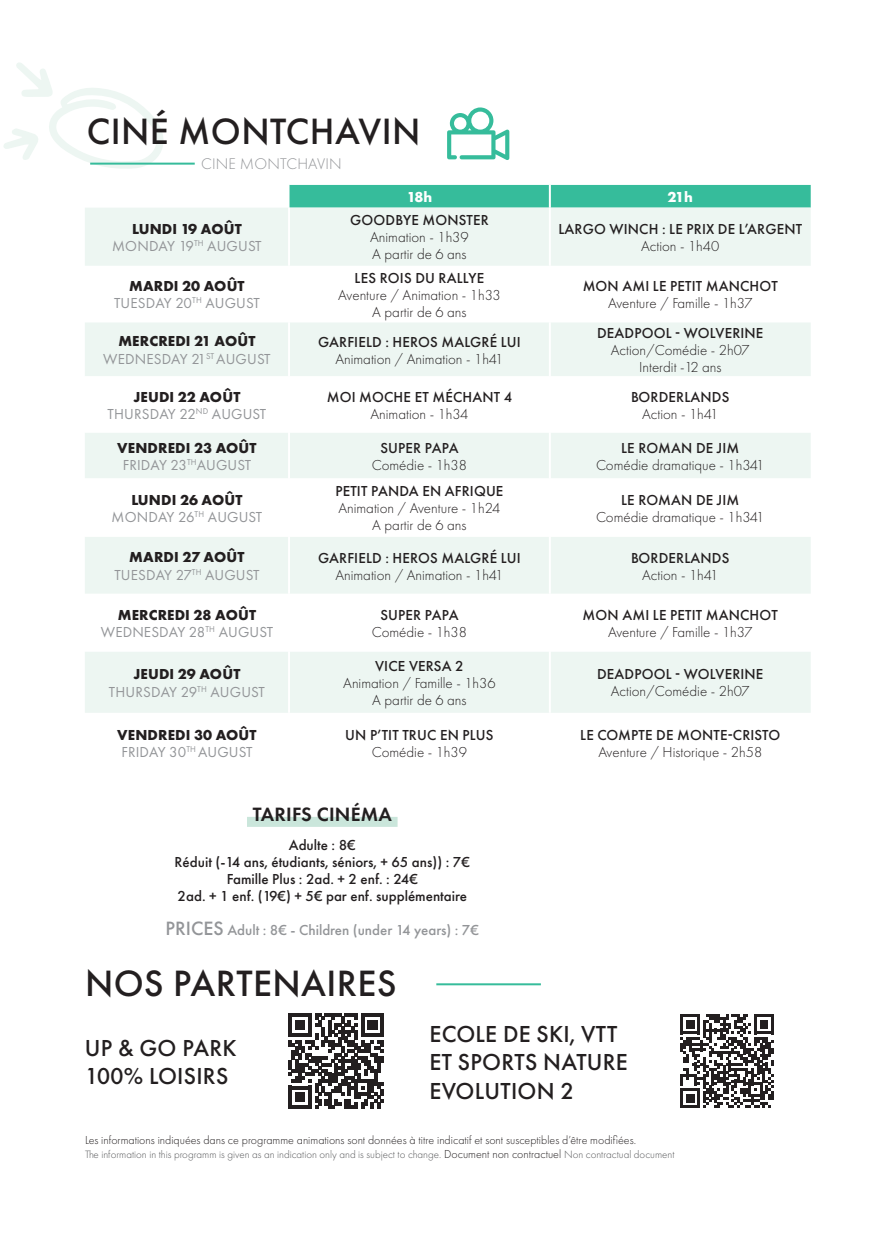
<style>
.page{position:relative;width:896px;height:1248px;background:#fff}
.page>*{position:absolute;margin:0;border:0;box-sizing:border-box;transform-origin:0 0}
.t1{font:500 38px "Futura PT";letter-spacing:.01em;color:#231f20}
.t2{font:500 24px/28.8px "Futura PT";letter-spacing:.01em;color:#231f20}
.t3{font:600 20px "Futura PT";letter-spacing:.01em;color:#231f20}
.t4{font:300 16px "Futura PT";letter-spacing:.01em;color:#939598}
.t5{font:500 15px/17px "Futura PT";letter-spacing:.01em;color:#231f20;text-align:center}
.t6{font:300 15px/17px "Futura PT";color:#231f20;text-align:center}
.t7{font:15px/17px "Futura PT";letter-spacing:.01em;color:#939598;text-align:center}
.t8{font:700 15px/17px "Futura PT";letter-spacing:.01em;color:#231f20;text-align:center}
.t9{font:500 15px "Futura PT";color:#939598}
.t10{font:700 15px "Futura PT";letter-spacing:-.045em;color:#fff}
.t11{font:300 12px "Futura PT";color:#231f20}
.t12{font:300 11px "Futura PT";color:#57585a}
.s1{font-weight:700;color:#231f20}
.s2{font-weight:400;color:#939598}
.s3{font-size:20px}
.s4{font-size:12px;color:#231f20}
</style>
<div class="page">
<svg style="left:85px;top:208px;width:726px;height:504px;fill:#edf6f2"></svg>
<div style="left:289px;top:185px;width:522px;height:23px;background:#36bc9b"></div>
<hr style="left:549px;top:185px;width:2px;height:23px;background:#fff">
<hr style="left:288px;top:208px;width:2px;height:58px;background:#fff">
<hr style="left:549px;top:208px;width:2px;height:58px;background:#fff">
<hr style="left:288px;top:266px;width:2px;height:56px;background:#fff">
<hr style="left:549px;top:266px;width:2px;height:56px;background:#fff">
<hr style="left:288px;top:322px;width:2px;height:54px;background:#fff">
<hr style="left:549px;top:322px;width:2px;height:54px;background:#fff">
<hr style="left:288px;top:376px;width:2px;height:57px;background:#fff">
<hr style="left:549px;top:376px;width:2px;height:57px;background:#fff">
<hr style="left:288px;top:433px;width:2px;height:45px;background:#fff">
<hr style="left:549px;top:433px;width:2px;height:45px;background:#fff">
<hr style="left:288px;top:478px;width:2px;height:59px;background:#fff">
<hr style="left:549px;top:478px;width:2px;height:59px;background:#fff">
<hr style="left:288px;top:537px;width:2px;height:56px;background:#fff">
<hr style="left:549px;top:537px;width:2px;height:56px;background:#fff">
<hr style="left:288px;top:593px;width:2px;height:58px;background:#fff">
<hr style="left:549px;top:593px;width:2px;height:58px;background:#fff">
<hr style="left:288px;top:651px;width:2px;height:61px;background:#fff">
<hr style="left:549px;top:651px;width:2px;height:61px;background:#fff">
<svg style="left:4px;top:63px;width:162px;height:106px"></svg>
<hr style="left:90px;top:163px;width:105px;height:2px;background:#36bc9b">
<div style="left:247px;top:816px;width:150px;height:10px;background:#cae6db"></div>
<svg style="left:447px;top:107px;width:62px;height:53px"></svg>
<hr style="left:436px;top:983px;width:105px;height:2px;background:#36bc9b">
<svg style="left:288px;top:1013px;width:96px;height:95px"></svg>
<svg style="left:680px;top:1014px;width:94px;height:93px"></svg>
<h1 class="t1" style="left:87px;top:108px;width:335px">CINÉ MONTCHAVIN</h1>
<p class="t4" style="left:201px;top:154px;width:142px">CINE MONTCHAVIN</p>
<p class="t10" style="left:407px;top:187px;width:27px">18h</p>
<p class="t10" style="left:667px;top:187px;width:27px">21h</p>
<p class="t7" style="left:112px;top:220px;width:151px"><span class="s1">LUNDI 19 AOÛT<br></span>MONDAY 19<sup>TH</sup> AUGUST</p>
<p class="t5" style="left:350px;top:212px;width:140px">GOODBYE MONSTER</p>
<p class="t6" style="left:370px;top:229px;width:100px;text-align:left">Animation - 1h39<br>A partir de 6 ans</p>
<p class="t7" style="left:114px;top:278px;width:147px"><span class="s1">MARDI 20 AOÛT<br></span>TUESDAY 20<sup>TH</sup> AUGUST</p>
<p class="t5" style="left:355px;top:269px;width:131px">LES ROIS DU RALLYE</p>
<p class="t6" style="left:338px;top:286px;width:164px">Aventure / Animation - 1h33<br>A partir de 6 ans</p>
<p class="t7" style="left:103px;top:333px;width:169px"><span class="s1">MERCREDI 21 AOÛT<br></span>WEDNESDAY 21<sup>ST</sup> AUGUST</p>
<p class="t5" style="left:318px;top:333px;width:204px">GARFIELD : HEROS MALGRÉ LUI</p>
<p class="t6" style="left:335px;top:350px;width:170px">Animation / Animation - 1h41</p>
<p class="t7" style="left:108px;top:388px;width:160px"><span class="s1">JEUDI 22 AOÛT<br></span>THURSDAY 22<sup>ND</sup> AUGUST</p>
<p class="t5" style="left:327px;top:388px;width:187px">MOI MOCHE ET MÉCHANT 4</p>
<p class="t6" style="left:370px;top:405px;width:99px">Animation - 1h34</p>
<p class="t8" style="left:117px;top:439px;width:141px">VENDREDI 23 AOÛT<br><span class="s2">FRIDAY 23</span><sup>TH</sup><span class="s2">AUGUST</span></p>
<p class="t5" style="left:380px;top:439px;width:80px">SUPER PAPA</p>
<p class="t6" style="left:372px;top:456px;width:97px">Comédie - 1h38</p>
<p class="t7" style="left:112px;top:491px;width:152px"><span class="s1">LUNDI 26 AOÛT<br></span>MONDAY 26<sup>TH</sup> AUGUST</p>
<p class="t5" style="left:335px;top:482px;width:170px">PETIT PANDA EN AFRIQUE</p>
<p class="t6" style="left:338px;top:500px;width:164px">Animation / Aventure - 1h24<br>A partir de 6 ans</p>
<p class="t7" style="left:114px;top:549px;width:147px"><span class="s1">MARDI 27 AOÛT<br></span>TUESDAY 27<sup>TH</sup> AUGUST</p>
<p class="t5" style="left:318px;top:549px;width:204px">GARFIELD : HEROS MALGRÉ LUI</p>
<p class="t6" style="left:335px;top:566px;width:170px">Animation / Animation - 1h41</p>
<p class="t7" style="left:101px;top:606px;width:174px"><span class="s1">MERCREDI 28 AOÛT<br></span>WEDNESDAY 28<sup>TH</sup> AUGUST</p>
<p class="t5" style="left:380px;top:606px;width:80px">SUPER PAPA</p>
<p class="t6" style="left:372px;top:623px;width:97px">Comédie - 1h38</p>
<p class="t7" style="left:109px;top:666px;width:157px"><span class="s1">JEUDI 29 AOÛT<br></span>THURSDAY 29<sup>TH</sup> AUGUST</p>
<p class="t5" style="left:375px;top:657px;width:90px">VICE VERSA 2</p>
<p class="t6" style="left:343px;top:674px;width:154px">Animation / Famille - 1h36<br>A partir de 6 ans</p>
<p class="t8" style="left:117px;top:726px;width:141px;text-align:left">VENDREDI 30 AOÛT<br><span class="s2">FRIDAY 30</span><sup>TH</sup> <span class="s2">AUGUST</span></p>
<p class="t5" style="left:345px;top:726px;width:150px">UN P’TIT TRUC EN PLUS</p>
<p class="t6" style="left:372px;top:743px;width:97px">Comédie - 1h39</p>
<h3 class="t3" style="left:253px;top:802px;width:141px">TARIFS CINÉMA</h3>
<p class="t5" style="left:175px;top:836px;width:297px">Adulte : 8€<br>Réduit (-14 ans, étudiants, séniors, + 65 ans)) : 7€ Famille Plus : 2ad. + 2 enf. : 24€<br>2ad. + 1 enf. (19€) + 5€ par enf. supplémentaire</p>
<p class="t9" style="left:166px;top:920px;width:315px"><span class="s3">PRICES</span> Adult : 8€ - Children (under 14 years) : 7€</p>
<h1 class="t1" style="left:85px;top:959px;width:313px">NOS PARTENAIRES</h1>
<p class="t5" style="left:558px;top:220px;width:245px">LARGO WINCH : LE PRIX DE L’ARGENT</p>
<p class="t6" style="left:641px;top:237px;width:80px">Action - 1h40</p>
<p class="t5" style="left:583px;top:278px;width:197px">MON AMI LE PETIT MANCHOT</p>
<p class="t6" style="left:608px;top:295px;width:146px">Aventure / Famille - 1h37</p>
<p class="t5" style="left:597px;top:324px;width:168px">DEADPOOL - WOLVERINE</p>
<p class="t6" style="left:611px;top:341px;width:140px">Action/Comédie - 2h07<br>Interdit -12 ans</p>
<p class="t5" style="left:631px;top:388px;width:100px">BORDERLANDS</p>
<p class="t6" style="left:642px;top:405px;width:78px">Action - 1h41</p>
<p class="t5" style="left:621px;top:439px;width:120px">LE ROMAN DE JIM</p>
<p class="t6" style="left:596px;top:456px;width:170px">Comédie dramatique - 1h341</p>
<p class="t5" style="left:621px;top:491px;width:120px">LE ROMAN DE JIM</p>
<p class="t6" style="left:596px;top:508px;width:170px">Comédie dramatique - 1h341</p>
<p class="t5" style="left:631px;top:549px;width:100px">BORDERLANDS</p>
<p class="t6" style="left:642px;top:566px;width:78px">Action - 1h41</p>
<p class="t5" style="left:583px;top:606px;width:197px">MON AMI LE PETIT MANCHOT</p>
<p class="t6" style="left:608px;top:623px;width:146px">Aventure / Famille - 1h37</p>
<p class="t5" style="left:597px;top:666px;width:168px">DEADPOOL - WOLVERINE</p>
<p class="t6" style="left:611px;top:683px;width:140px">Action/Comédie - 2h07</p>
<p class="t5" style="left:580px;top:726px;width:201px">LE COMPTE DE MONTE-CRISTO</p>
<p class="t6" style="left:598px;top:743px;width:165px">Aventure / Historique - 2h58</p>
<h2 class="t2" style="left:85px;top:1033px;width:153px">UP &amp; GO PARK<br>100% LOISIRS</h2>
<h2 class="t2" style="left:429px;top:1019px;width:200px">ECOLE DE SKI, VTT<br>ET SPORTS NATURE<br>EVOLUTION 2</h2>
<p class="t11" style="left:85px;top:1132px;width:552px">Les informations indiquées dans ce programme animations sont données à titre indicatif et sont susceptibles d’être modifiées.</p>
<p class="t12" style="left:85px;top:1147px;width:591px">The information in this programm is given as an indication only and is subject to change. <span class="s4">Document non contractuel</span> Non contractual document</p>
</div>
